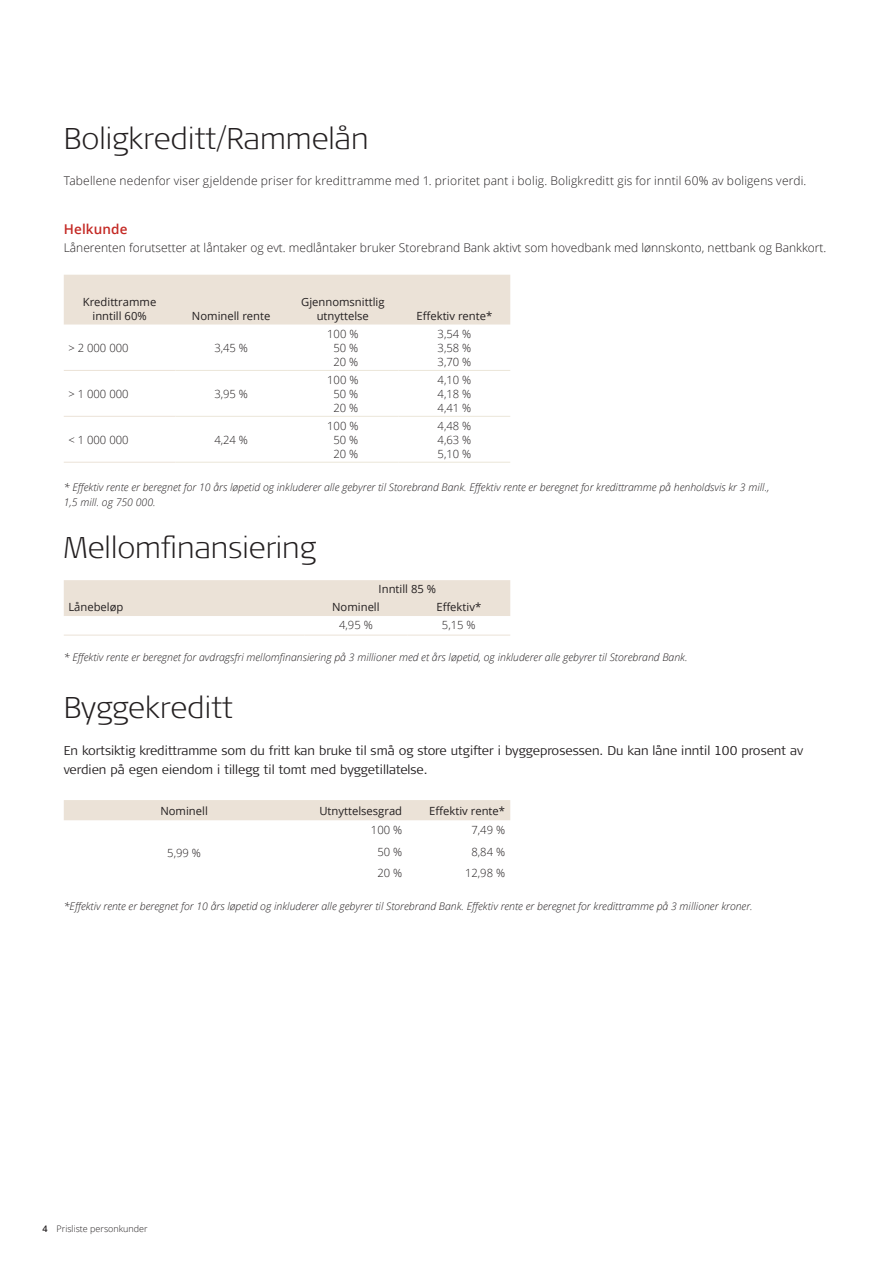
<style>
.page{position:relative;width:893px;height:1263px;background:#fff}
.page>*{position:absolute;margin:0;border:0;box-sizing:border-box;transform-origin:0 0}
.Headinger{font:300 expanded 30px "Signa OT";color:#231f20}
.Mellomtittel_1__9_13{font:600 13.5px "Open Sans";letter-spacing:.015em;color:#c42924}
.brødtekst{font:300 12.75px/18.8px "Signa Column";color:#231f20}
.Headinger-2{font:300 12px "Open Sans";color:#231f20}
.brødtekst-2{font:300 11.25px "Open Sans";color:#231f20}
.brødtekst-3{font:11.25px/14px "Open Sans";color:#231f20;text-align:center}
.tekst_til_stjerne{font:italic 300 10.5px/15px "Open Sans";color:#231f20}
.t1{font:300 9px "Open Sans";color:#231f20}
.s1{font-weight:600}
</style>
<div class="page">
<div style="left:64px;top:275px;width:446px;height:49px;background:#ebe2d7"></div>
<hr style="left:175px;top:370px;width:112px;height:1px;background:#ebe6d9">
<hr style="left:287px;top:370px;width:112px;height:1px;background:#ebe6d9">
<hr style="left:399px;top:370px;width:111px;height:1px;background:#ebe6d9">
<hr style="left:175px;top:416px;width:112px;height:1px;background:#ebe6d9">
<hr style="left:287px;top:416px;width:112px;height:1px;background:#ebe6d9">
<hr style="left:399px;top:416px;width:111px;height:1px;background:#ebe6d9">
<hr style="left:175px;top:462px;width:112px;height:1px;background:#ebe6d9">
<hr style="left:287px;top:462px;width:112px;height:1px;background:#ebe6d9">
<hr style="left:399px;top:462px;width:111px;height:1px;background:#ebe6d9">
<hr style="left:64px;top:370px;width:111px;height:1px;background:#ebe2d7">
<hr style="left:64px;top:416px;width:111px;height:1px;background:#ebe2d7">
<hr style="left:64px;top:462px;width:111px;height:1px;background:#ebe2d7">
<div style="left:64px;top:580px;width:446px;height:36px;background:#ebe2d7"></div>
<hr style="left:64px;top:635px;width:240px;height:1px;background:#ebe2d7">
<hr style="left:304px;top:635px;width:103px;height:1px;background:#ebe2d7">
<hr style="left:407px;top:635px;width:103px;height:1px;background:#ebe2d7">
<div style="left:64px;top:800px;width:446px;height:20px;background:#ebe2d7"></div>
<p class="Headinger" style="left:64px;top:121px;width:306px">Boligkreditt/Rammelån</p>
<p class="Headinger-2" style="left:64px;top:173px;width:744px">Tabellene nedenfor viser gjeldende priser for kredittramme med 1. prioritet pant i bolig. Boligkreditt gis for inntil 60% av boligens verdi.</p>
<p class="Mellomtittel_1__9_13" style="left:64px;top:220px;width:65px">Helkunde</p>
<p class="Headinger-2" style="left:64px;top:239px;width:764px">Lånerenten forutsetter at låntaker og evt. medlåntaker bruker Storebrand Bank aktivt som hovedbank med lønnskonto, nettbank og Bankkort.</p>
<p class="brødtekst-3" style="left:83px;top:295px;width:75px">Kredittramme inntill 60%</p>
<p class="brødtekst-3" style="left:192px;top:308px;width:80px">Nominell rente</p>
<p class="brødtekst-2" style="left:68px;top:340px;width:62px">&gt; 2 000 000</p>
<p class="brødtekst-2" style="left:214px;top:340px;width:35px">3,45 %</p>
<p class="brødtekst-2" style="left:68px;top:386px;width:62px">&gt; 1 000 000</p>
<p class="brødtekst-2" style="left:214px;top:386px;width:35px">3,95 %</p>
<p class="brødtekst-3" style="left:301px;top:295px;width:85px">Gjennomsnittlig</p>
<p class="brødtekst-3" style="left:317px;top:308px;width:54px">utnyttelse</p>
<p class="brødtekst-3" style="left:417px;top:308px;width:77px">Effektiv rente*</p>
<p class="brødtekst-2" style="left:327px;top:326px;width:33px">100 %</p>
<p class="brødtekst-2" style="left:333px;top:340px;width:26px">50 %</p>
<p class="brødtekst-2" style="left:333px;top:354px;width:26px">20 %</p>
<p class="brødtekst-2" style="left:327px;top:372px;width:33px">100 %</p>
<p class="brødtekst-2" style="left:333px;top:386px;width:26px">50 %</p>
<p class="brødtekst-2" style="left:333px;top:400px;width:26px">20 %</p>
<p class="brødtekst-2" style="left:438px;top:326px;width:35px">3,54 %</p>
<p class="brødtekst-2" style="left:438px;top:340px;width:35px">3,58 %</p>
<p class="brødtekst-2" style="left:438px;top:354px;width:35px">3,70 %</p>
<p class="brødtekst-2" style="left:438px;top:372px;width:35px">4,10 %</p>
<p class="brødtekst-2" style="left:438px;top:386px;width:35px">4,18 %</p>
<p class="brødtekst-2" style="left:438px;top:400px;width:35px">4,41 %</p>
<p class="brødtekst-2" style="left:438px;top:418px;width:35px">4,48 %</p>
<p class="brødtekst-2" style="left:438px;top:432px;width:35px">4,63 %</p>
<p class="brødtekst-2" style="left:438px;top:446px;width:35px">5,10 %</p>
<p class="tekst_til_stjerne" style="left:64px;top:480px;width:707px">* Effektiv rente er beregnet for 10 års løpetid og inkluderer alle gebyrer til Storebrand Bank. Effektiv rente er beregnet for kredittramme på henholdsvis kr 3 mill.,<br>1,5 mill. og 750 000.</p>
<p class="Headinger" style="left:64px;top:529px;width:254px">Mellomfinansiering</p>
<p class="brødtekst-3" style="left:379px;top:582px;width:59px">Inntill 85 %</p>
<p class="brødtekst-3" style="left:68px;top:600px;width:57px">Lånebeløp</p>
<p class="brødtekst-3" style="left:332px;top:600px;width:49px">Nominell</p>
<p class="brødtekst-3" style="left:436px;top:600px;width:46px">Effektiv*</p>
<p class="brødtekst-2" style="left:339px;top:617px;width:35px">4,95 %</p>
<p class="brødtekst-2" style="left:442px;top:617px;width:35px">5,15 %</p>
<p class="tekst_til_stjerne" style="left:64px;top:649px;width:625px">* Effektiv rente er beregnet for avdragsfri mellomfinansiering på 3 millioner med et års løpetid, og inkluderer alle gebyrer til Storebrand Bank.</p>
<p class="Headinger" style="left:64px;top:689px;width:171px">Byggekreditt</p>
<p class="brødtekst" style="left:64px;top:741px;width:741px">En kortsiktig kredittramme som du fritt kan bruke til små og store utgifter i byggeprosessen. Du kan låne inntil 100 prosent av verdien på egen eiendom i tillegg til tomt med byggetillatelse.</p>
<p class="brødtekst-3" style="left:160px;top:804px;width:49px">Nominell</p>
<p class="brødtekst-3" style="left:319px;top:804px;width:84px">Utnyttelsesgrad</p>
<p class="brødtekst-3" style="left:429px;top:804px;width:77px">Effektiv rente*</p>
<p class="brødtekst-2" style="left:167px;top:845px;width:35px">5,99 %</p>
<p class="brødtekst-2" style="left:327px;top:418px;width:33px">100 %</p>
<p class="brødtekst-2" style="left:333px;top:432px;width:26px">50 %</p>
<p class="brødtekst-2" style="left:333px;top:446px;width:26px">20 %</p>
<p class="brødtekst-2" style="left:68px;top:432px;width:62px">&lt; 1 000 000</p>
<p class="brødtekst-2" style="left:214px;top:432px;width:35px">4,24 %</p>
<p class="brødtekst-2" style="left:371px;top:822px;width:33px">100 %</p>
<p class="brødtekst-2" style="left:471px;top:822px;width:35px">7,49 %</p>
<p class="brødtekst-2" style="left:377px;top:844px;width:26px">50 %</p>
<p class="brødtekst-2" style="left:471px;top:844px;width:35px">8,84 %</p>
<p class="brødtekst-2" style="left:377px;top:866px;width:26px">20 %</p>
<p class="brødtekst-2" style="left:465px;top:866px;width:42px">12,98 %</p>
<p class="tekst_til_stjerne" style="left:64px;top:898px;width:690px">*Effektiv rente er beregnet for 10 års løpetid og inkluderer alle gebyrer til Storebrand Bank. Effektiv rente er beregnet for kredittramme på 3 millioner kroner.</p>
<p class="t1" style="left:43px;top:1222px;width:107px"><span class="s1">4</span> Prisliste personkunder</p>
</div>
